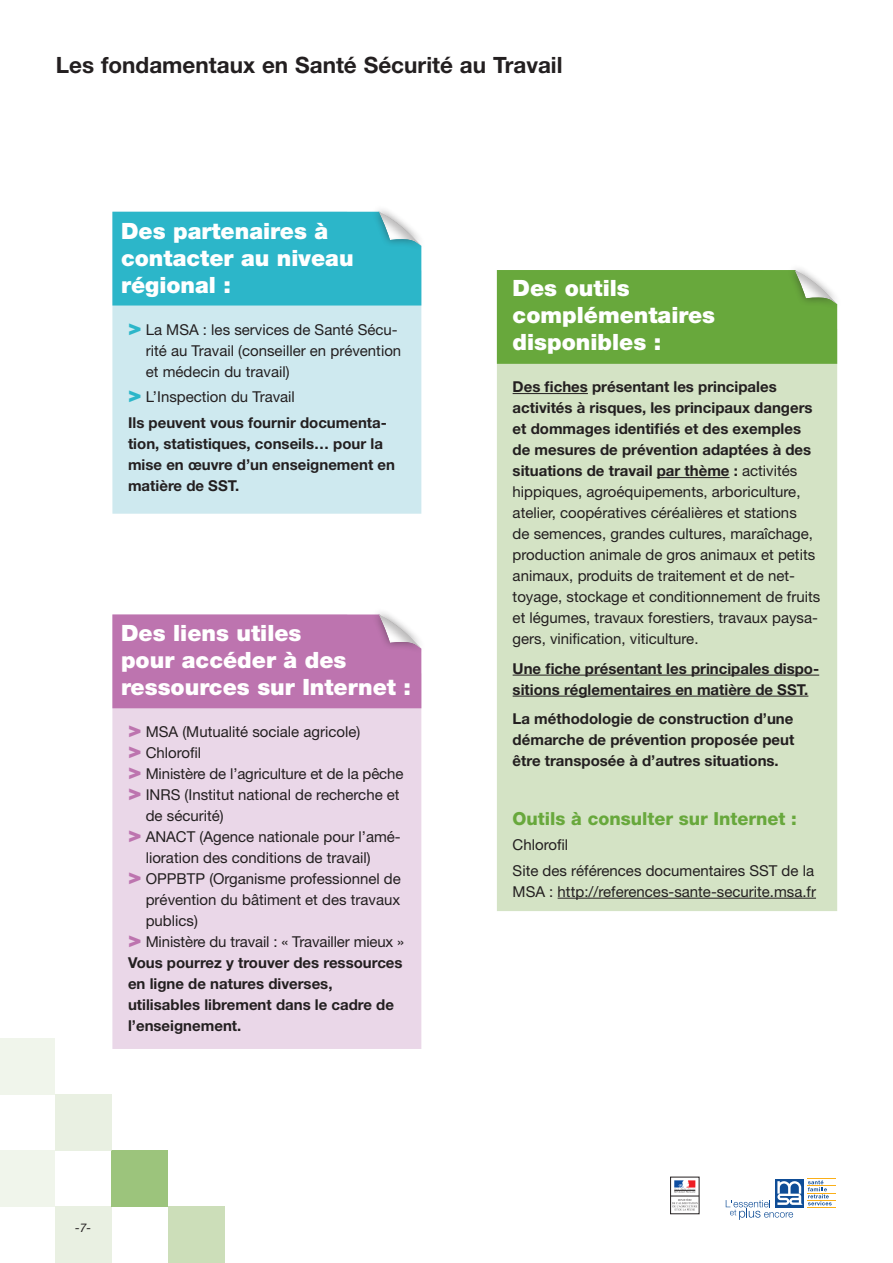
<style>
.page{position:relative;width:893px;height:1263px;background:#fff}
.page>*{position:absolute;margin:0;border:0;box-sizing:border-box;transform-origin:0 0}
.t1{font:900 22.5px/27px "Helvetica Neue";color:#fff}
.t2{font:700 22.5px "Helvetica Neue";color:#231f20}
.t3{font:800 18px "Helvetica Neue";color:#68a83c}
.t4{font:15px/21px "Helvetica Neue";color:#231f20}
.t5{font:700 15px/21px "Helvetica Neue";color:#231f20}
.t6{font:italic 12px "Helvetica Neue";color:#231f20}
.s1{font-weight:900;font-size:22.5px;color:#2cb6c9}
.s2{font-weight:400}
.s3{font-weight:900;font-size:22.5px;color:#bd74af}
.s4{font-weight:700}
</style>
<div class="page">
<div style="left:168px;top:1206px;width:56px;height:57px;background:#ccdeb9"></div>
<div style="left:55px;top:1206px;width:56px;height:57px;background:#e9f0e2"></div>
<div style="left:112px;top:1150px;width:56px;height:56px;background:#9cc47c"></div>
<div style="left:55px;top:1094px;width:56px;height:56px;background:#e9f0e2"></div>
<div style="left:0;top:1150px;width:55px;height:57px;background:#f0f5eb"></div>
<div style="left:0;top:1038px;width:55px;height:56px;background:#f0f5eb"></div>
<svg style="left:726px;top:1179px;width:110px;height:41px"></svg>
<svg style="left:670px;top:1177px;width:29px;height:37px"></svg>
<svg style="left:670px;top:1180px;width:29px;height:30px"></svg>
<div style="left:112px;top:305px;width:309px;height:209px;background:#cee9ef"></div>
<div style="left:112px;top:212px;width:309px;height:93px;background:#2cb6c9"></div>
<div style="left:378px;top:209px;width:46px;height:38px;background:#231f20;opacity:.3"></div>
<div style="left:497px;top:364px;width:340px;height:547px;background:#d4e3c5"></div>
<div style="left:497px;top:270px;width:340px;height:94px;background:#68a83c"></div>
<div style="left:793px;top:268px;width:47px;height:37px;background:#231f20;opacity:.3"></div>
<hr style="left:513px;top:393px;width:75px;height:1px;background:#231f20">
<hr style="left:657px;top:477px;width:72px;height:1px;background:#231f20">
<hr style="left:513px;top:675px;width:306px;height:1px;background:#231f20">
<hr style="left:513px;top:696px;width:295px;height:1px;background:#231f20">
<hr style="left:558px;top:898px;width:258px;height:1px;background:#231f20">
<div style="left:112px;top:708px;width:309px;height:341px;background:#ead7e8"></div>
<div style="left:112px;top:614px;width:309px;height:94px;background:#bd74af"></div>
<div style="left:378px;top:612px;width:46px;height:38px;background:#231f20;opacity:.3"></div>
<h1 class="t2" style="left:56px;top:51px;width:508px">Les fondamentaux en Santé Sécurité au Travail</h1>
<h1 class="t1" style="left:121px;top:217px;width:234px">Des partenaires à contacter au niveau régional :</h1>
<p class="t4" style="left:146px;top:319px;width:257px;text-indent:-18px"><span class="s1">&gt;</span> La MSA : les services de Santé Sécu&shy;rité au Travail (conseiller en prévention et médecin du travail)</p>
<p class="t5" style="left:128px;top:384px;width:260px;line-height:25.2px"><span class="s1">&gt;</span> <span class="s2">L’Inspection du Travail<br></span>Ils peuvent vous fournir documenta-</p>
<p class="t5" style="left:128px;top:432px;width:268px">tion, statistiques, conseils… pour la mise en œuvre d’un enseignement en matière de SST.</p>
<h1 class="t1" style="left:121px;top:620px;width:292px">Des liens utiles<br>pour accéder à des ressources sur Internet :</h1>
<p class="t4" style="left:128px;top:721px;width:234px"><span class="s3">&gt;</span> MSA (Mutualité sociale agricole)</p>
<p class="t4" style="left:128px;top:742px;width:75px"><span class="s3">&gt;</span> Chlorofil</p>
<p class="t4" style="left:128px;top:763px;width:277px"><span class="s3">&gt;</span> Ministère de l’agriculture et de la pêche</p>
<p class="t4" style="left:128px;top:784px;width:273px"><span class="s3">&gt;</span> INRS (Institut national de recherche et</p>
<p class="t4" style="left:146px;top:805px;width:80px">de sécurité)</p>
<p class="t4" style="left:128px;top:826px;width:274px"><span class="s3">&gt;</span> ANACT (Agence nationale pour l’amé-</p>
<p class="t4" style="left:146px;top:847px;width:227px">lioration des conditions de travail)</p>
<p class="t4" style="left:128px;top:868px;width:274px"><span class="s3">&gt;</span> OPPBTP (Organisme professionnel de</p>
<p class="t4" style="left:146px;top:889px;width:256px">prévention du bâtiment et des travaux</p>
<p class="t4" style="left:146px;top:910px;width:54px">publics)</p>
<p class="t4" style="left:128px;top:931px;width:278px"><span class="s3">&gt;</span> Ministère du travail : « Travailler mieux »</p>
<p class="t5" style="left:128px;top:952px;width:276px">Vous pourrez y trouver des ressources</p>
<p class="t5" style="left:128px;top:973px;width:206px">en ligne de natures diverses,</p>
<p class="t5" style="left:128px;top:994px;width:267px">utilisables librement dans le cadre de</p>
<p class="t5" style="left:128px;top:1015px;width:115px">l’enseignement.</p>
<p class="t6" style="left:75px;top:1221px;width:18px">-7-</p>
<h1 class="t1" style="left:513px;top:274px;width:204px">Des outils complémentaires disponibles :</h1>
<p class="t4" style="left:513px;top:376px;width:309px"><span class="s4">Des fiches présentant les principales activités à risques, les principaux dangers et dommages identifiés et des exemples de mesures de prévention adaptées à des situations de travail par thème :</span> activités hippiques, agroéquipements, arboriculture, atelier, coopératives céréalières et stations<br>de semences, grandes cultures, maraîchage, production animale de gros animaux et petits animaux, produits de traitement et de net&shy;toyage, stockage et conditionnement de fruits et légumes, travaux forestiers, travaux paysa&shy;gers, vinification, viticulture.</p>
<p class="t5" style="left:513px;top:657px;width:308px">Une fiche présentant les principales dispo&shy;sitions réglementaires en matière de SST.</p>
<p class="t5" style="left:513px;top:708px;width:283px;text-align:justify">La méthodologie de construction d’une démarche de prévention proposée peut être transposée à d’autres situations.</p>
<p class="t3" style="left:513px;top:808px;width:286px">Outils à consulter sur Internet :</p>
<p class="t4" style="left:513px;top:832px;width:303px;line-height:25.2px">Chlorofil<br>Site des références documentaires SST de la</p>
<p class="t4" style="left:513px;top:880px;width:305px">MSA : http://references-sante-securite.msa.fr</p>
</div>
